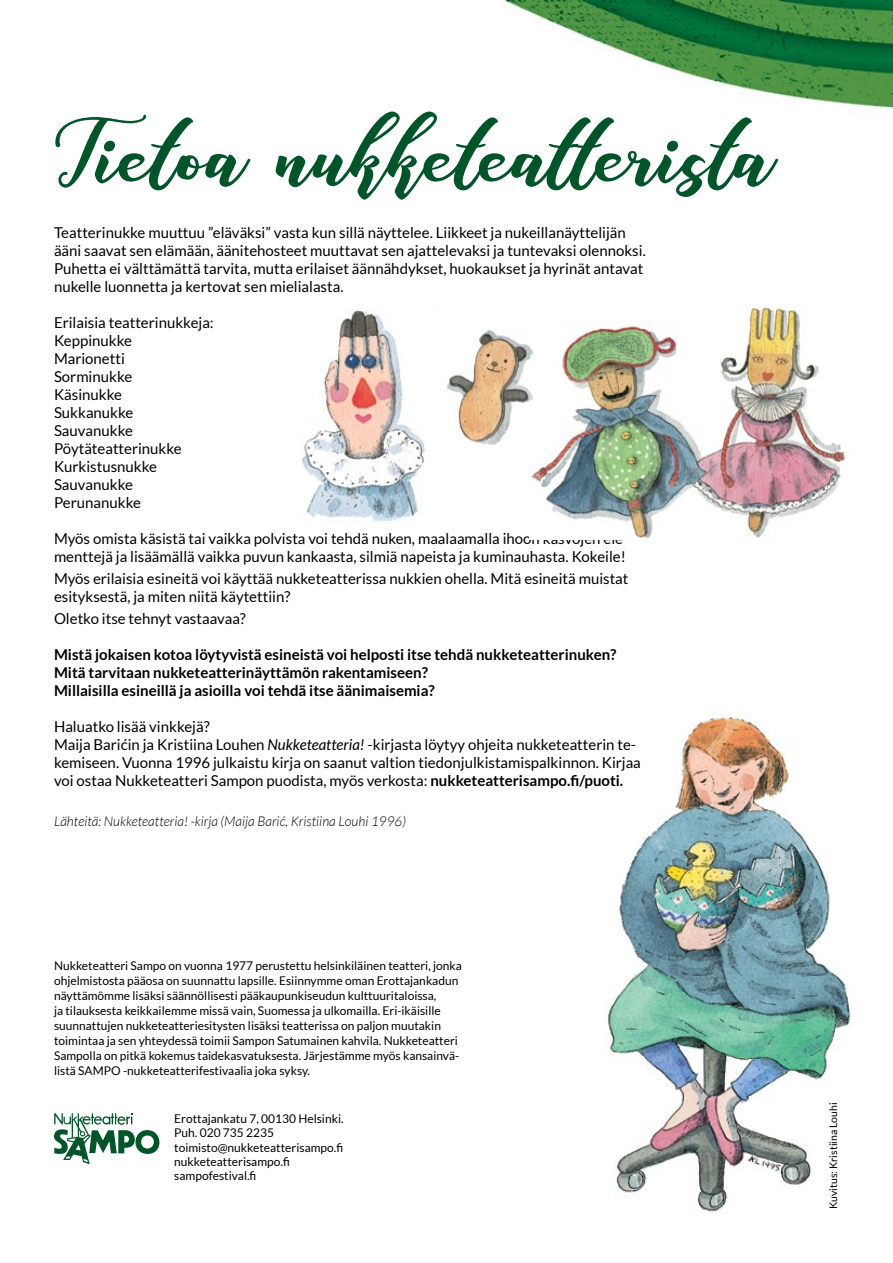
<style>
.page{position:relative;width:893px;height:1263px;background:#fff}
.page>*{position:absolute;margin:0;border:0;box-sizing:border-box;transform-origin:0 0}
.t1{font:114px "Anisha Free";color:#005429}
.t2{font:15px/18px "Lato";color:#000}
.t3{font:700 15px/18px "Lato";color:#000}
.t4{font:italic 300 13.5px "Lato";color:#000}
.t5{font:12px/15px "Lato";color:#000}
.t6{font:10.5px "Lato";color:#000}
.s1{font-style:italic}
.s2{font-weight:700}
</style>
<div class="page">
<img style="left:89px;top:0;width:804px;height:1165px">
<img style="left:590px;top:706px;width:271px;height:508px">
<img style="left:302px;top:308px;width:134px;height:216px">
<img style="left:529px;top:305px;width:324px;height:234px">
<img style="left:446px;top:328px;width:87px;height:118px">
<svg style="left:54px;top:1113px;width:110px;height:51px"></svg>
<h1 class="t1" style="left:54px;top:111px;width:719px">Tietoa nukketeatterista</h1>
<p class="t2" style="left:54px;top:223px;width:593px">Teatterinukke muuttuu ”eläväksi” vasta kun sillä näyttelee. Liikkeet ja nukeillanäyttelijän ääni saavat sen elämään, äänitehosteet muuttavat sen ajattelevaksi ja tuntevaksi olennoksi.<br>Puhetta ei välttämättä tarvita, mutta erilaiset äännähdykset, huokaukset ja hyrinät antavat nukelle luonnetta ja kertovat sen mielialasta.</p>
<p class="t2" style="left:54px;top:313px;width:161px">Erilaisia teatterinukkeja:<br>Keppinukke<br>Marionetti<br>Sorminukke<br>Käsinukke<br>Sukkanukke<br>Sauvanukke<br>Pöytäteatterinukke<br>Kurkistusnukke<br>Sauvanukke<br>Perunanukke</p>
<p class="t2" style="left:54px;top:529px;width:576px">Myös omista käsistä tai vaikka polvista voi tehdä nuken, maalaamalla ihoon kasvojen ele&shy;menttejä ja lisäämällä vaikka puvun kankaasta, silmiä napeista ja kuminauhasta. Kokeile!</p>
<p class="t2" style="left:54px;top:569px;width:576px">Myös erilaisia esineitä voi käyttää nukketeatterissa nukkien ohella. Mitä esineitä muistat esityksestä, ja miten niitä käytettiin?</p>
<p class="t2" style="left:54px;top:610px;width:193px">Oletko itse tehnyt vastaavaa?</p>
<p class="t3" style="left:54px;top:646px;width:564px">Mistä jokaisen kotoa löytyvistä esineistä voi helposti itse tehdä nukketeatterinuken?<br>Mitä tarvitaan nukketeatterinäyttämön rakentamiseen?<br>Millaisilla esineillä ja asioilla voi tehdä itse äänimaisemia?</p>
<p class="t2" style="left:54px;top:718px;width:588px">Haluatko lisää vinkkejä?<br>Maija Barićin ja Kristiina Louhen <span class="s1">Nukketeatteria!</span> -kirjasta löytyy ohjeita nukketeatterin te&shy;kemiseen. Vuonna 1996 julkaistu kirja on saanut valtion tiedonjulkistamispalkinnon. Kirjaa voi ostaa Nukketeatteri Sampon puodista, myös verkosta: <span class="s2">nukketeatterisampo.fi/puoti.</span></p>
<p class="t4" style="left:54px;top:814px;width:354px">Lähteitä: Nukketeatteria! -kirja (Maija Barić, Kristiina Louhi 1996)</p>
<p class="t5" style="left:54px;top:958px;width:409px">Nukketeatteri Sampo on vuonna 1977 perustettu helsinkiläinen teatteri, jonka ohjelmistosta pääosa on suunnattu lapsille. Esiinnymme oman Erottajankadun näyttämömme lisäksi säännöllisesti pääkaupunkiseudun kulttuuritaloissa,<br>ja tilauksesta keikkailemme missä vain, Suomessa ja ulkomailla. Eri-ikäisille suunnattujen nukketeatteriesitysten lisäksi teatterissa on paljon muutakin toimintaa ja sen yhteydessä toimii Sampon Satumainen kahvila. Nukketeatteri Sampolla on pitkä kokemus taidekasvatuksesta. Järjestämme myös kansainvä&shy;listä SAMPO -nukketeatterifestivaalia joka syksy.</p>
<p class="t5" style="left:174px;top:1111px;width:171px;line-height:14.4px">Erottajankatu 7, 00130 Helsinki.<br>Puh. 020 735 2235 toimisto@nukketeatterisampo.fi nukketeatterisampo.fi sampofestival.fi</p>
<p class="t6" style="left:828px;top:1209px;width:108px;rotate:-90deg">Kuvitus: Kristiina Louhi</p>
</div>
